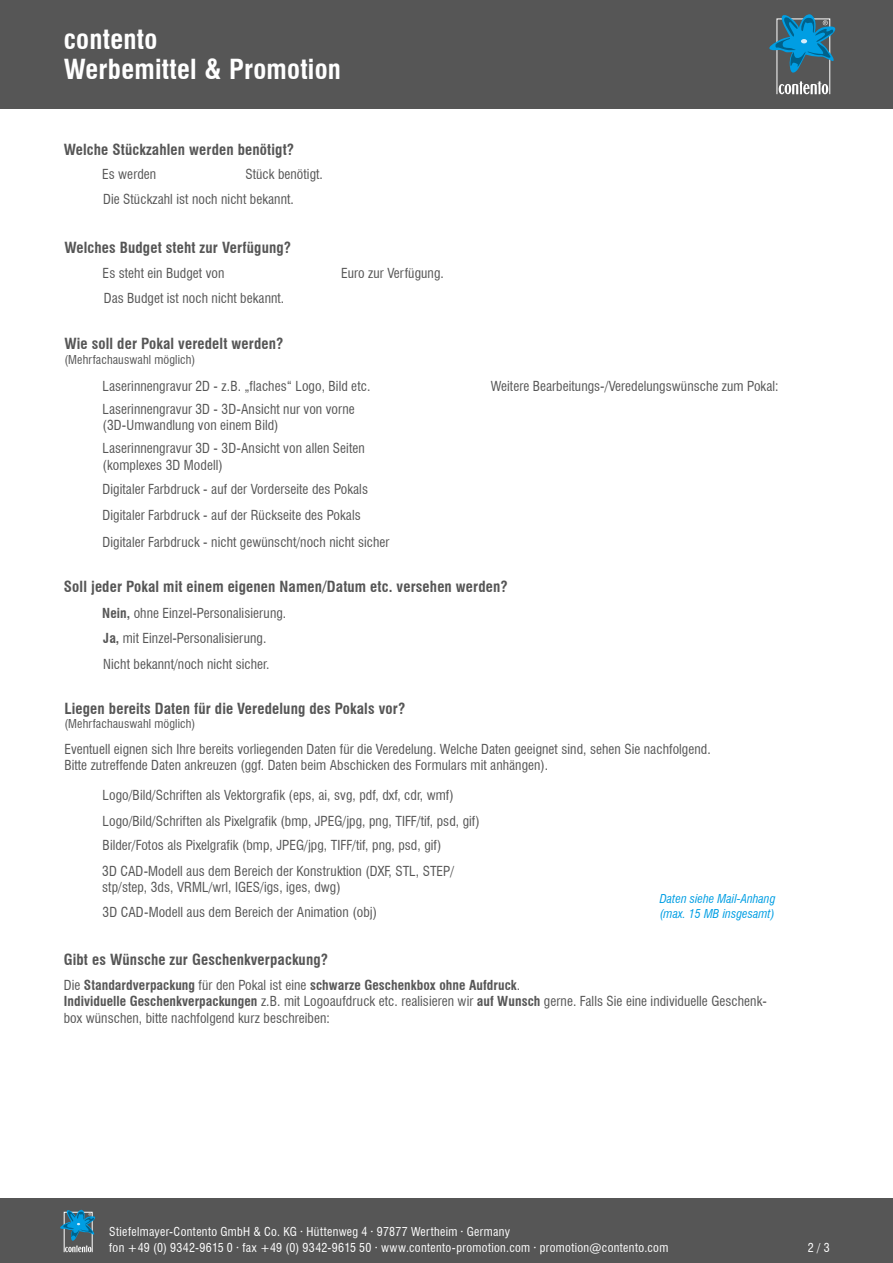
<style>
.page{position:relative;width:893px;height:1263px;background:#fff}
.page>*{position:absolute;margin:0;border:0;box-sizing:border-box;transform-origin:0 0}
.t1{font:700 condensed 27px/30px "Swiss 721 BT";letter-spacing:.01em;color:#fff}
.Absatzformat_2{font:700 condensed 15px "Swiss 721 BT";letter-spacing:.01em;color:#565656}
.Absatzformat_3{font:condensed 13.5px/16.2px "Swiss 721 BT";letter-spacing:.005em;color:#565656}
.t2{font:condensed 12px/15.5px "Swiss 721 BT";letter-spacing:.03em;color:#fff}
.Absatzformat_2-2{font:condensed 12px "Swiss 721 BT";letter-spacing:.01em;color:#565656}
.Absatzformat_3-2{font:italic condensed 12px/14.4px "Swiss 721 BT";letter-spacing:.005em;color:#009ee3}
.s1{font-weight:700}
</style>
<div class="page">
<div style="left:0;top:0;width:893px;height:108px;background:#565656"></div>
<svg style="left:769px;top:14px;width:67px;height:80px"></svg>
<div style="left:0;top:1199px;width:893px;height:64px;background:#565656"></div>
<svg style="left:60px;top:1209px;width:35px;height:43px"></svg>
<h1 class="t1" style="left:64px;top:25px;width:279px">contento<br>Werbemittel &amp; Promotion</h1>
<p class="Absatzformat_2" style="left:64px;top:140px;width:232px">Welche Stückzahlen werden benötigt?</p>
<p class="Absatzformat_3" style="left:102px;top:166px;width:56px">Es werden</p>
<p class="Absatzformat_3" style="left:245px;top:166px;width:79px">Stück benötigt.</p>
<p class="Absatzformat_3" style="left:103px;top:191px;width:192px">Die Stückzahl ist noch nicht bekannt.</p>
<p class="Absatzformat_2" style="left:64px;top:238px;width:228px">Welches Budget steht zur Verfügung?</p>
<p class="Absatzformat_3" style="left:103px;top:265px;width:123px">Es steht ein Budget von</p>
<p class="Absatzformat_3" style="left:341px;top:265px;width:104px">Euro zur Verfügung.</p>
<p class="Absatzformat_3" style="left:104px;top:290px;width:182px">Das Budget ist noch nicht bekannt.</p>
<p class="Absatzformat_2" style="left:64px;top:335px;width:221px">Wie soll der Pokal veredelt werden?</p>
<p class="Absatzformat_2-2" style="left:64px;top:352px;width:133px">(Mehrfachauswahl möglich)</p>
<p class="Absatzformat_3" style="left:103px;top:378px;width:269px">Laserinnengravur 2D - z.B. „flaches“ Logo, Bild etc.</p>
<p class="Absatzformat_3" style="left:103px;top:401px;width:254px">Laserinnengravur 3D - 3D-Ansicht nur von vorne (3D-Umwandlung von einem Bild)</p>
<p class="Absatzformat_3" style="left:103px;top:440px;width:264px">Laserinnengravur 3D - 3D-Ansicht von allen Seiten (komplexes 3D Modell)</p>
<p class="Absatzformat_3" style="left:103px;top:481px;width:267px">Digitaler Farbdruck - auf der Vorderseite des Pokals</p>
<p class="Absatzformat_3" style="left:103px;top:507px;width:260px">Digitaler Farbdruck - auf der Rückseite des Pokals</p>
<p class="Absatzformat_3" style="left:103px;top:534px;width:288px">Digitaler Farbdruck - nicht gewünscht/noch nicht sicher</p>
<p class="Absatzformat_3" style="left:491px;top:378px;width:289px">Weitere Bearbeitungs-/Veredelungswünsche zum Pokal:</p>
<p class="Absatzformat_2" style="left:64px;top:578px;width:446px">Soll jeder Pokal mit einem eigenen Namen/Datum etc. versehen werden?</p>
<p class="Absatzformat_3" style="left:102px;top:604px;width:186px"><span class="s1">Nein,</span> ohne Einzel-Personalisierung.</p>
<p class="Absatzformat_3" style="left:103px;top:630px;width:165px"><span class="s1">Ja,</span> mit Einzel-Personalisierung.</p>
<p class="Absatzformat_3" style="left:103px;top:655px;width:168px">Nicht bekannt/noch nicht sicher.</p>
<p class="Absatzformat_2" style="left:64px;top:699px;width:343px">Liegen bereits Daten für die Veredelung des Pokals vor?</p>
<p class="Absatzformat_2-2" style="left:64px;top:716px;width:133px">(Mehrfachauswahl möglich)</p>
<p class="Absatzformat_3" style="left:64px;top:741px;width:648px">Eventuell eignen sich Ihre bereits vorliegenden Daten für die Veredelung. Welche Daten geeignet sind, sehen Sie nachfolgend.<br>Bitte zutreffende Daten ankreuzen (ggf. Daten beim Abschicken des Formulars mit anhängen).</p>
<p class="Absatzformat_3" style="left:103px;top:787px;width:353px">Logo/Bild/Schriften als Vektorgrafik (eps, ai, svg, pdf, dxf, cdr, wmf)</p>
<p class="Absatzformat_3" style="left:103px;top:812px;width:379px">Logo/Bild/Schriften als Pixelgrafik (bmp, JPEG/jpg, png, TIFF/tif, psd, gif)</p>
<p class="Absatzformat_3" style="left:103px;top:837px;width:340px">Bilder/Fotos als Pixelgrafik (bmp, JPEG/jpg, TIFF/tif, png, psd, gif)</p>
<p class="Absatzformat_3" style="left:102px;top:863px;width:354px">3D CAD-Modell aus dem Bereich der Konstruktion (DXF, STL, STEP/ stp/step, 3ds, VRML/wrl, IGES/igs, iges, dwg)</p>
<p class="Absatzformat_3" style="left:103px;top:904px;width:276px">3D CAD-Modell aus dem Bereich der Animation (obj)</p>
<p class="Absatzformat_3-2" style="left:660px;top:892px;width:117px">Daten siehe Mail-Anhang (max. 15 MB insgesamt)</p>
<p class="Absatzformat_2" style="left:64px;top:951px;width:266px">Gibt es Wünsche zur Geschenkverpackung?</p>
<p class="Absatzformat_3" style="left:64px;top:977px;width:705px">Die <span class="s1">Standardverpackung</span> für den Pokal ist eine <span class="s1">schwarze Geschenkbox ohne Aufdruck</span>.<br><span class="s1">Individuelle Geschenkverpackungen</span> z.B. mit Logoaufdruck etc. realisieren wir <span class="s1">auf Wunsch</span> gerne. Falls Sie eine individuelle Geschenk&shy;box wünschen, bitte nachfolgend kurz beschreiben:</p>
<p class="t2" style="left:109px;top:1224px;width:561px">Stiefelmayer-Contento GmbH &amp; Co. KG · Hüttenweg 4 · 97877 Wertheim · Germany<br>fon +49 (0) 9342-9615 0 · fax +49 (0) 9342-9615 50 · www.contento-promotion.com · promotion@contento.com</p>
<p class="t2" style="left:808px;top:1239px;width:23px">2 / 3</p>
</div>
